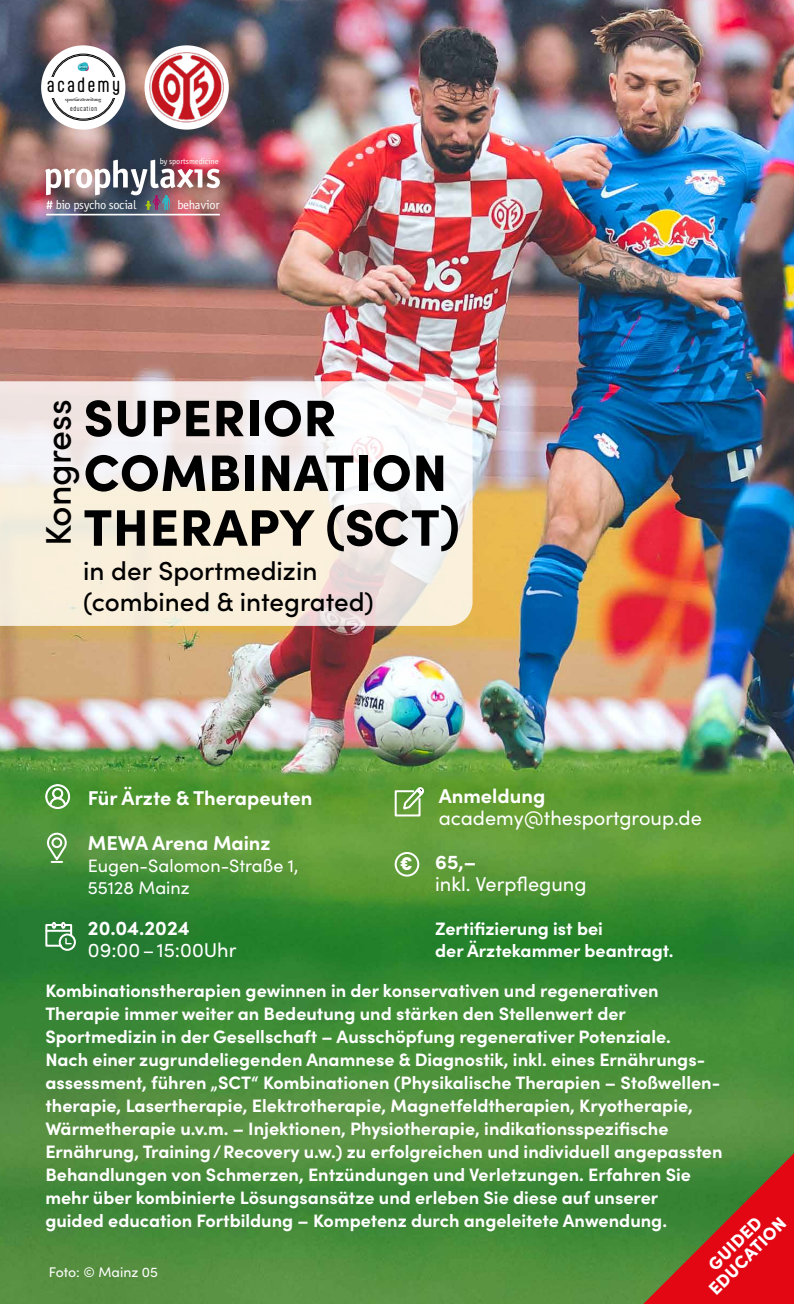
<style>
.page{position:relative;width:794px;height:1304px;background:#fff}
.page>*{position:absolute;margin:0;border:0;box-sizing:border-box;transform-origin:0 0}
.t1{font:900 51.4px/54.8px "Sofia Pro";letter-spacing:.01em;color:#000}
.t2{font:500 35.6px "Sofia Pro";color:#000}
.t3{font:500 26px/30.4px "Sofia Pro";color:#000}
.t4{font:700 20px "Sofia Pro";color:#fff}
.t5{font:20px "Sofia Pro";color:#fff}
.t6{font:700 18px/23px "Sofia Pro";color:#fff}
.t7{font:18px/22px "Sofia Pro";color:#fff}
.t8{font:900 18px "DIN Pro";color:#fff}
.t9{font:900 17.8px/17.6px "Sofia Pro";color:#fff;text-align:center}
.t10{font:17.6px "Aptly";letter-spacing:.12em;color:#000}
.t11{font:14px "Sofia Pro";letter-spacing:-.005em;color:#fff}
.t12{font:12.4px "Officina Sans ITC Pro";letter-spacing:-.02em;color:#fff}
.t13{font:8.2px "Officina Sans ITC Pro";color:#fff}
.t14{font:300 6px "Aptly";letter-spacing:.1em;color:#000}
.t15{font:600 5.2px "Ambroise Std";letter-spacing:.005em;color:#000}
</style>
<div class="page">
<img style="left:0;top:0;width:794px;height:1304px">
<svg style="left:43px;top:832px;width:25px;height:34px"></svg>
<svg style="left:44px;top:922px;width:33px;height:30px"></svg>
<hr style="left:46px;top:930px;width:25px;height:2px;background:#fff">
<svg style="left:45px;top:784px;width:25px;height:25px"></svg>
<svg style="left:394px;top:786px;width:32px;height:31px"></svg>
<div style="left:395px;top:852px;width:24px;height:25px;border:2px solid #fff;border-radius:50%"></div>
<div style="left:41px;top:45px;width:84px;height:85px;background:#fff;border-radius:50%"></div>
<svg style="left:77px;top:62px;width:12px;height:10px"></svg>
<img style="left:45px;top:160px;width:175px;height:50px">
<hr style="left:46px;top:214px;width:174px;height:1px;background:#fff">
<div style="left:144px;top:45px;width:85px;height:85px;background:#fff;border-radius:50%"></div>
<img style="left:148px;top:52px;width:76px;height:71px">
<svg style="left:643px;top:1153px;width:151px;height:151px;background:#8f4825"></svg>
<svg style="left:0;top:381px;width:472px;height:245px"></svg>
<p class="t10" style="left:47px;top:74px;width:75px">academy</p>
<p class="t15" style="left:65px;top:95px;width:38px">sportärztezeitung</p>
<p class="t14" style="left:70px;top:104px;width:29px">education</p>
<p class="t13" style="left:160px;top:156px;width:60px">by sportsmedicine</p>
<p class="t12" style="left:56px;top:197px;width:82px">bio psycho social</p>
<p class="t12" style="left:177px;top:197px;width:44px">behavior</p>
<h1 class="t1" style="left:83px;top:386px;width:365px">SUPERIOR<br>COMBINATION</h1>
<h2 class="t2" style="left:32px;top:546px;width:148px;rotate:-90deg">Kongress</h2>
<h1 class="t1" style="left:83px;top:496px;width:378px">THERAPY (SCT)</h1>
<h3 class="t3" style="left:83px;top:554px;width:292px">in der Sportmedizin (combined &amp; integrated)</h3>
<p class="t4" style="left:88px;top:783px;width:226px">Für Ärzte &amp; Therapeuten</p>
<p class="t4" style="left:88px;top:827px;width:184px">MEWA Arena Mainz</p>
<p class="t7" style="left:88px;top:853px;width:212px">Eugen-Salomon-Straße 1,<br>55128 Mainz</p>
<p class="t4" style="left:88px;top:912px;width:103px">20.04.2024</p>
<p class="t5" style="left:88px;top:935px;width:150px">09:00–15:00Uhr</p>
<p class="t8" style="left:400px;top:852px;width:14px">€</p>
<p class="t4" style="left:439px;top:780px;width:108px">Anmeldung</p>
<p class="t5" style="left:439px;top:803px;width:265px">academy@thesportgroup.de</p>
<p class="t4" style="left:435px;top:846px;width:43px">65,–</p>
<p class="t5" style="left:435px;top:869px;width:153px">inkl. Verpflegung</p>
<p class="t6" style="left:435px;top:916px;width:240px;line-height:22px">Zertifizierung ist bei<br>der Ärztekammer beantragt.</p>
<p class="t6" style="left:45px;top:977px;width:678px">Kombinationstherapien gewinnen in der konservativen und regenerativen Therapie immer weiter an Bedeutung und stärken den Stellenwert der Sportmedizin in der Gesellschaft – Ausschöpfung regenerativer Potenziale.<br>Nach einer zugrundeliegenden Anamnese &amp; Diagnostik, inkl. eines Ernährungs&shy;assessment, führen „SCT“ Kombinationen (Physikalische Therapien – Stoßwellen&shy;therapie, Lasertherapie, Elektrotherapie, Magnetfeldtherapien, Kryotherapie, Wärmetherapie u.v.m. – Injektionen, Physiotherapie, indikationsspezifische Ernährung, Training/Recovery u.w.) zu erfolgreichen und individuell angepassten Behandlungen von Schmerzen, Entzündungen und Verletzungen. Erfahren Sie mehr über kombinierte Lösungsansätze und erleben Sie diese auf unserer<br>guided education Fortbildung – Kompetenz durch angeleitete Anwendung.</p>
<p class="t9" style="left:692px;top:1272px;width:103px;rotate:-45deg">GUIDED<br>EDUCATION</p>
<p class="t11" style="left:49px;top:1262px;width:110px">Foto: © Mainz 05</p>
</div>
